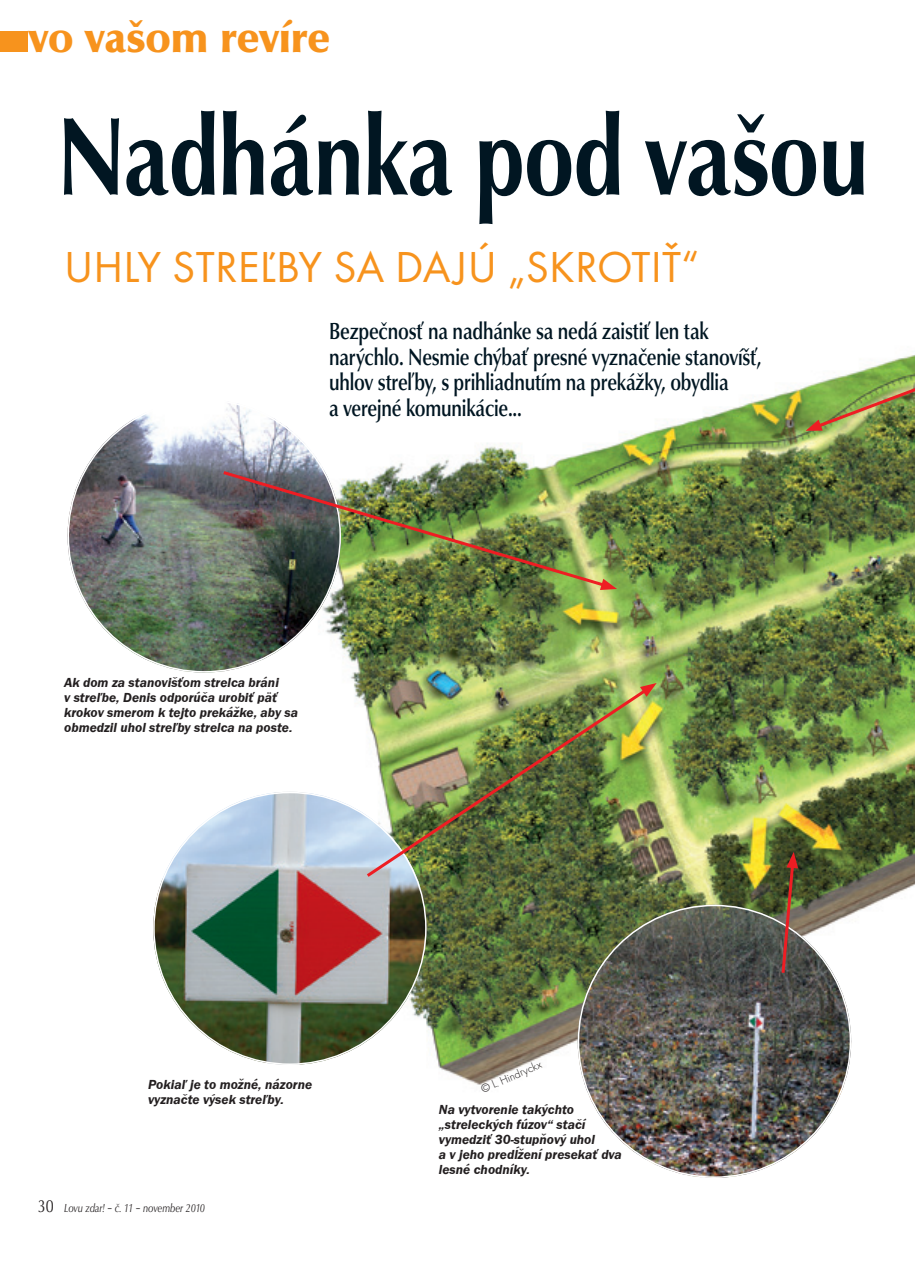
<style>
.page{position:relative;width:915px;height:1263px;background:#fff}
.page>*{position:absolute;margin:0;border:0;box-sizing:border-box;transform-origin:0 0}
.t1{font:700 113.25px "Classico URWTOT";letter-spacing:-.01em;color:#011622;scale:.8 1}
.t2{font:45px "Futura TOT";letter-spacing:.005em;color:#f7931d}
.t3{font:900 45px "Classico URWTOT";color:#f7931d}
.t4{font:500 24px/25.5px "Classico URWTOT";letter-spacing:-.01em;color:#011622;scale:.8 1}
.t5{font:italic 600 13.5px/15px "Franklin Gothic Itc TEE";color:#231f20}
.t6{font:italic 12px "Classico URWTOT";color:#231f20;scale:.8 1}
.t7{font:12px "Futura TOT Ligh";color:#231f20}
.s1{font-style:normal;font-size:18px}
</style>
<div class="page">
<img style="left:271px;top:386px;width:643px;height:729px">
<div style="left:0;top:31px;width:27px;height:21px;background:#f7931d"></div>
<img style="left:68px;top:399px;width:273px;height:273px;border-radius:137px">
<img style="left:153px;top:792px;width:273px;height:273px;border-radius:137px">
<img style="left:220px;top:469px;width:390px;height:121px">
<svg style="left:599px;top:579px;width:18px;height:11px"></svg>
<img style="left:363px;top:684px;width:289px;height:196px">
<svg style="left:639px;top:683px;width:17px;height:14px"></svg>
<img style="left:805px;top:354px;width:109px;height:77px">
<img style="left:577px;top:905px;width:273px;height:273px;border-radius:137px">
<svg style="left:779px;top:852px;width:18px;height:124px;background:#6e4e3d"></svg>
<h2 class="t3" style="left:29px;top:9px;width:303px">vo vašom revíre</h2>
<h1 class="t1" style="left:57px;top:86px;width:1015px">Nadhánka pod vašou</h1>
<h2 class="t2" style="left:64px;top:240px;width:636px">UHLY STREĽBY SA DAJÚ „SKROTIŤ“</h2>
<h3 class="t4" style="left:329px;top:319px;width:542px">Bezpečnosť na nadhánke sa nedá zaistiť len tak narýchlo. Nesmie chýbať presné vyznačenie stanovíšť, uhlov streľby, s prihliadnutím na prekážky, obydlia<br>a verejné komunikácie...</h3>
<p class="t5" style="left:64px;top:675px;width:235px">Ak dom za stanovišťom strelca bráni<br>v streľbe, Denis odporúča urobiť päť krokov smerom k tejto prekážke, aby sa obmedzil uhol streľby strelca na poste.</p>
<p class="t5" style="left:148px;top:1077px;width:165px">Pokiaľ je to možné, názorne vyznačte výsek streľby.</p>
<p class="t6" style="left:38px;top:1200px;width:211px"><span class="s1">30</span> Lovu zdar! – č. 11 – november 2010</p>
<p class="t7" style="left:478px;top:1083px;width:66px;rotate:-23deg">© L. Hindryckx</p>
<p class="t5" style="left:439px;top:1102px;width:184px">Na vytvorenie takýchto „streleckých fúzov“ stačí vymedziť 30-stupňový uhol<br>a v jeho predĺžení presekať dva lesné chodníky.</p>
</div>
